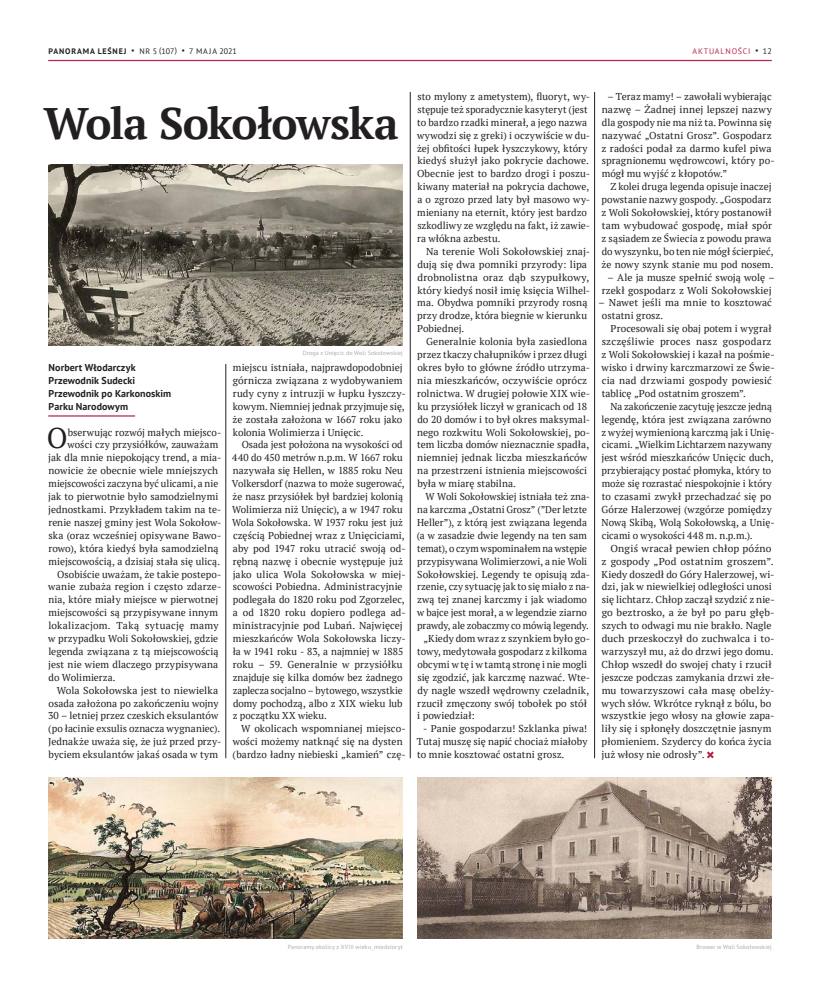
<style>
.page{position:relative;width:820px;height:993px;background:#fff}
.page>*{position:absolute;margin:0;border:0;box-sizing:border-box;transform-origin:0 0}
.t1{font:700 44px "PT Serif";letter-spacing:-.025em;color:#231f20}
.główny_inicjał_wypus{font:28.4px "PT Serif";color:#231f20}
.główny_akapitowy{font:10px/12.9px "PT Serif";letter-spacing:.005em;color:#231f20}
.główny_inicjał_wypus-2{font:10px "PT Serif";letter-spacing:.005em;color:#231f20}
.autor{font:700 10px/12.9px "PT Sans";letter-spacing:.005em;color:#231f20}
.t2{font:8px "PT Sans";color:#231f20}
.t3{font:8px "PT Sans";letter-spacing:.1em;color:#b6274b}
.podpis_foto{font:6px "PT Sans";letter-spacing:.025em;color:#a8a9ad}
.s1{font-weight:700}
.s2{color:#231f20}
</style>
<div class="page">
<hr style="left:48px;top:60px;width:723px;height:1px;background:#b6274b">
<svg style="left:707px;top:751px;width:6px;height:7px"></svg>
<hr style="left:48px;top:415px;width:87px;height:1px;background:#b6274b">
<hr style="left:225px;top:364px;width:1px;height:394px;background:#231f20">
<hr style="left:410px;top:92px;width:1px;height:666px;background:#231f20">
<hr style="left:594px;top:92px;width:1px;height:666px;background:#231f20">
<img style="left:48px;top:164px;width:355px;height:181px">
<img style="left:417px;top:777px;width:354px;height:161px">
<img style="left:48px;top:777px;width:355px;height:161px">
<p class="t2" style="left:49px;top:46px;width:190px"><span class="s1">PANORAMA LEŚNEJ</span> • NR 5 (107) • 7 MAJA 2021</p>
<p class="t3" style="left:692px;top:46px;width:81px">AKTUALNOŚCI <span class="s2">• 12</span></p>
<p class="główny_akapitowy" style="left:417px;top:90px;width:174px">sto mylony z ametystem), fluoryt, wy&shy;stępuje też sporadycznie kasyteryt (jest to bardzo rzadki minerał, a jego nazwa wywodzi się z greki) i oczywiście w du&shy;żej obfitości łupek łyszczykowy, który kiedyś służył jako pokrycie dachowe.<br>Obecnie jest to bardzo drogi i poszu&shy;kiwany materiał na pokrycia dachowe, a o zgrozo przed laty był masowo wy&shy;mieniany na eternit, który jest bardzo szkodliwy ze względu na fakt, iż zawie&shy;ra włókna azbestu.</p>
<p class="główny_akapitowy" style="left:417px;top:244px;width:174px;text-indent:9px">Na terenie Woli Sokołowskiej znaj&shy;dują się dwa pomniki przyrody: lipa drobnolistna oraz dąb szypułkowy, który kiedyś nosił imię księcia Wilhel&shy;ma. Obydwa pomniki przyrody rosną przy drodze, która biegnie w kierunku<br>Pobiednej.</p>
<p class="główny_akapitowy" style="left:417px;top:335px;width:174px;text-indent:9px">Generalnie kolonia była zasiedlona przez tkaczy chałupników i przez długi okres było to główne źródło utrzyma&shy;nia mieszkańców, oczywiście oprócz rolnictwa. W drugiej połowie XIX wie&shy;ku przysiółek liczył w granicach od 18 do 20 domów i to był okres maksymal&shy;nego rozkwitu Woli Sokołowskiej, po&shy;tem liczba domów nieznacznie spadła, niemniej jednak liczba mieszkańców na przestrzeni istnienia miejscowości była w miarę stabilna.</p>
<p class="główny_akapitowy" style="left:417px;top:490px;width:175px;text-indent:9px">W Woli Sokołowskiej istniała też zna&shy;na karczma „Ostatni Grosz” (”Der letzte Heller”), z którą jest związana legenda (a w zasadzie dwie legendy na ten sam temat), o czym wspominałem na wstępie przypisywana Wolimierzowi, a nie Woli Sokołowskiej. Legendy te opisują zda&shy;rzenie, czy sytuację jak to się miało z na&shy;zwą tej znanej karczmy i jak wiadomo w bajce jest morał, a w legendzie ziarno prawdy, ale zobaczmy co mówią legendy.</p>
<p class="główny_akapitowy" style="left:417px;top:631px;width:174px;text-indent:6px">„Kiedy dom wraz z szynkiem było go&shy;towy, medytowała gospodarz z kilkoma obcymi w tę i w tamtą stronę i nie mogli się zgodzić, jak karczmę nazwać. Wte&shy;dy nagle wszedł wędrowny czeladnik, rzucił zmęczony swój tobołek po stół i powiedział:</p>
<p class="główny_akapitowy" style="left:416px;top:722px;width:172px;text-align:justify;text-indent:7px">- Panie gospodarzu! Szklanka piwa!<br>Tutaj muszę się napić chociaż miałoby to mnie kosztować ostatni grosz.</p>
<p class="główny_akapitowy" style="left:601px;top:90px;width:174px;text-indent:6px">– Teraz mamy! – zawołali wybierając nazwę – Żadnej innej lepszej nazwy dla gospody nie ma niż ta. Powinna się nazywać „Ostatni Grosz”. Gospodarz z radości podał za darmo kufel piwa spragnionemu wędrowcowi, który po&shy;mógł mu wyjść z kłopotów.”</p>
<p class="główny_akapitowy" style="left:601px;top:180px;width:173px;text-indent:9px">Z kolei druga legenda opisuje inaczej powstanie nazwy gospody. „Gospodarz z Woli Sokołowskiej, który postanowił tam wybudować gospodę, miał spór z sąsiadem ze Świecia z powodu prawa do wyszynku, bo ten nie mógł ścierpieć, że nowy szynk stanie mu pod nosem.</p>
<p class="główny_akapitowy" style="left:601px;top:270px;width:174px;text-align:center">– Ale ja musze spełnić swoją wolę – rzekł gospodarz z Woli Sokołowskiej</p>
<p class="główny_akapitowy" style="left:601px;top:296px;width:171px;text-indent:-3px">– Nawet jeśli ma mnie to kosztować ostatni grosz.</p>
<p class="główny_akapitowy" style="left:601px;top:322px;width:174px;text-indent:9px">Procesowali się obaj potem i wygrał szczęśliwie proces nasz gospodarz z Woli Sokołowskiej i kazał na pośmie&shy;wisko i drwiny karczmarzowi ze Świe&shy;cia nad drzwiami gospody powiesić tablicę „Pod ostatnim groszem”.</p>
<p class="główny_akapitowy" style="left:601px;top:399px;width:174px;text-indent:9px">Na zakończenie zacytuję jeszcze jedną legendę, która jest związana zarówno z wyżej wymienioną karczmą jak i Unię&shy;cicami. „Wielkim Lichtarzem nazywany jest wśród mieszkańców Unięcic duch, przybierający postać płomyka, który to może się rozrastać niespokojnie i który to czasami zwykł przechadzać się po Górze Halerzowej (wzgórze pomiędzy Nową Skibą, Wolą Sokołowską, a Unię&shy;cicami o wysokości 448 m. n.p.m.).</p>
<p class="główny_akapitowy" style="left:601px;top:541px;width:174px;text-indent:9px">Ongiś wracał pewien chłop późno z gospody „Pod ostatnim groszem”.<br>Kiedy doszedł do Góry Halerzowej, wi&shy;dzi, jak w niewielkiej odległości unosi się lichtarz. Chłop zaczął szydzić z nie&shy;go beztrosko, a że był po paru głęb&shy;szych to odwagi mu nie brakło. Nagle duch przeskoczył do zuchwalca i to&shy;warzyszył mu, aż do drzwi jego domu.<br>Chłop wszedł do swojej chaty i rzucił jeszcze podczas zamykania drzwi złe&shy;mu towarzyszowi cała masę obelży&shy;wych słów. Wkrótce ryknął z bólu, bo wszystkie jego włosy na głowie zapa&shy;liły się i spłonęły doszczętnie jasnym płomieniem. Szydercy do końca życia już włosy nie odrosły”.</p>
<p class="t1" style="left:43px;top:93px;width:356px">Wola Sokołowska</p>
<p class="podpis_foto" style="left:303px;top:349px;width:101px">Droga z Unięcic do Woli Sokołowskiej</p>
<p class="główny_akapitowy" style="left:232px;top:361px;width:174px">miejscu istniała, najprawdopodobniej górnicza związana z wydobywaniem rudy cyny z intruzji w łupku łyszczy&shy;kowym. Niemniej jednak przyjmuje się, że została założona w 1667 roku jako kolonia Wolimierza i Unięcic.</p>
<p class="główny_akapitowy" style="left:232px;top:438px;width:175px;text-indent:10px">Osada jest położona na wysokości od 440 do 450 metrów n.p.m. W 1667 roku nazywała się Hellen, w 1885 roku Neu Volkersdorf (nazwa to może sugerować, że nasz przysiółek był bardziej kolonią Wolimierza niż Unięcic), a w 1947 roku Wola Sokołowska. W 1937 roku jest już częścią Pobiednej wraz z Unięciciami, aby pod 1947 roku utracić swoją od&shy;rębną nazwę i obecnie występuje już jako ulica Wola Sokołowska w miej&shy;scowości Pobiedna. Administracyjnie podlegała do 1820 roku pod Zgorzelec, a od 1820 roku dopiero podlega ad&shy;ministracyjnie pod Lubań. Najwięcej mieszkańców Wola Sokołowska liczy&shy;ła w 1941 roku - 83, a najmniej w 1885 roku – 59. Generalnie w przysiółku znajduje się kilka domów bez żadnego zaplecza socjalno – bytowego, wszystkie domy pochodzą, albo z XIX wieku lub z początku XX wieku.</p>
<p class="główny_akapitowy" style="left:232px;top:722px;width:175px;text-indent:9px">W okolicach wspomnianej miejsco&shy;wości możemy natknąć się na dysten (bardzo ładny niebieski „kamień” czę-</p>
<p class="autor" style="left:49px;top:360px;width:124px">Norbert Włodarczyk<br>Przewodnik Sudecki<br>Przewodnik po Karkonoskim<br>Parku Narodowym</p>
<p class="główny_inicjał_wypus" style="left:47px;top:420px;width:22px">O</p>
<p class="główny_inicjał_wypus-2" style="left:68px;top:425px;width:155px">bserwując rozwój małych miejsco-</p>
<p class="główny_inicjał_wypus-2" style="left:68px;top:438px;width:152px">wości czy przysiółków, zauważam</p>
<p class="główny_inicjał_wypus-2" style="left:48px;top:451px;width:174px">jak dla mnie niepokojący trend, a mia-</p>
<p class="główny_inicjał_wypus-2" style="left:48px;top:464px;width:171px">nowicie że obecnie wiele mniejszych</p>
<p class="główny_inicjał_wypus-2" style="left:48px;top:477px;width:171px">miejscowości zaczyna być ulicami, a nie</p>
<p class="główny_inicjał_wypus-2" style="left:48px;top:490px;width:171px">jak to pierwotnie było samodzielnymi</p>
<p class="główny_inicjał_wypus-2" style="left:48px;top:502px;width:174px">jednostkami. Przykładem takim na te-</p>
<p class="główny_inicjał_wypus-2" style="left:48px;top:515px;width:174px">renie naszej gminy jest Wola Sokołow-</p>
<p class="główny_inicjał_wypus-2" style="left:48px;top:528px;width:174px">ska (oraz wcześniej opisywane Bawo-</p>
<p class="główny_inicjał_wypus-2" style="left:48px;top:541px;width:172px">rowo), która kiedyś była samodzielną</p>
<p class="główny_inicjał_wypus-2" style="left:48px;top:554px;width:173px">miejscowością, a dzisiaj stała się ulicą.</p>
<p class="główny_akapitowy" style="left:48px;top:567px;width:174px;text-indent:9px">Osobiście uważam, że takie postepo&shy;wanie zubaża region i często zdarze&shy;nia, które miały miejsce w pierwotnej miejscowości są przypisywane innym lokalizacjom. Taką sytuację mamy w przypadku Woli Sokołowskiej, gdzie legenda związana z tą miejscowością jest nie wiem dlaczego przypisywana do Wolimierza.</p>
<p class="główny_akapitowy" style="left:48px;top:683px;width:175px;text-align:center">Wola Sokołowska jest to niewielka osada założona po zakończeniu wojny 30 – letniej przez czeskich eksulantów (po łacinie exsulis oznacza wygnaniec).<br>Jednakże uważa się, że już przed przy&shy;byciem eksulantów jakaś osada w tym</p>
<p class="podpis_foto" style="left:287px;top:942px;width:117px">Panoramy okolicy z XVIII wieku_miedzioryt</p>
<p class="podpis_foto" style="left:696px;top:942px;width:77px">Browar w Woli Sokołowskiej</p>
</div>
